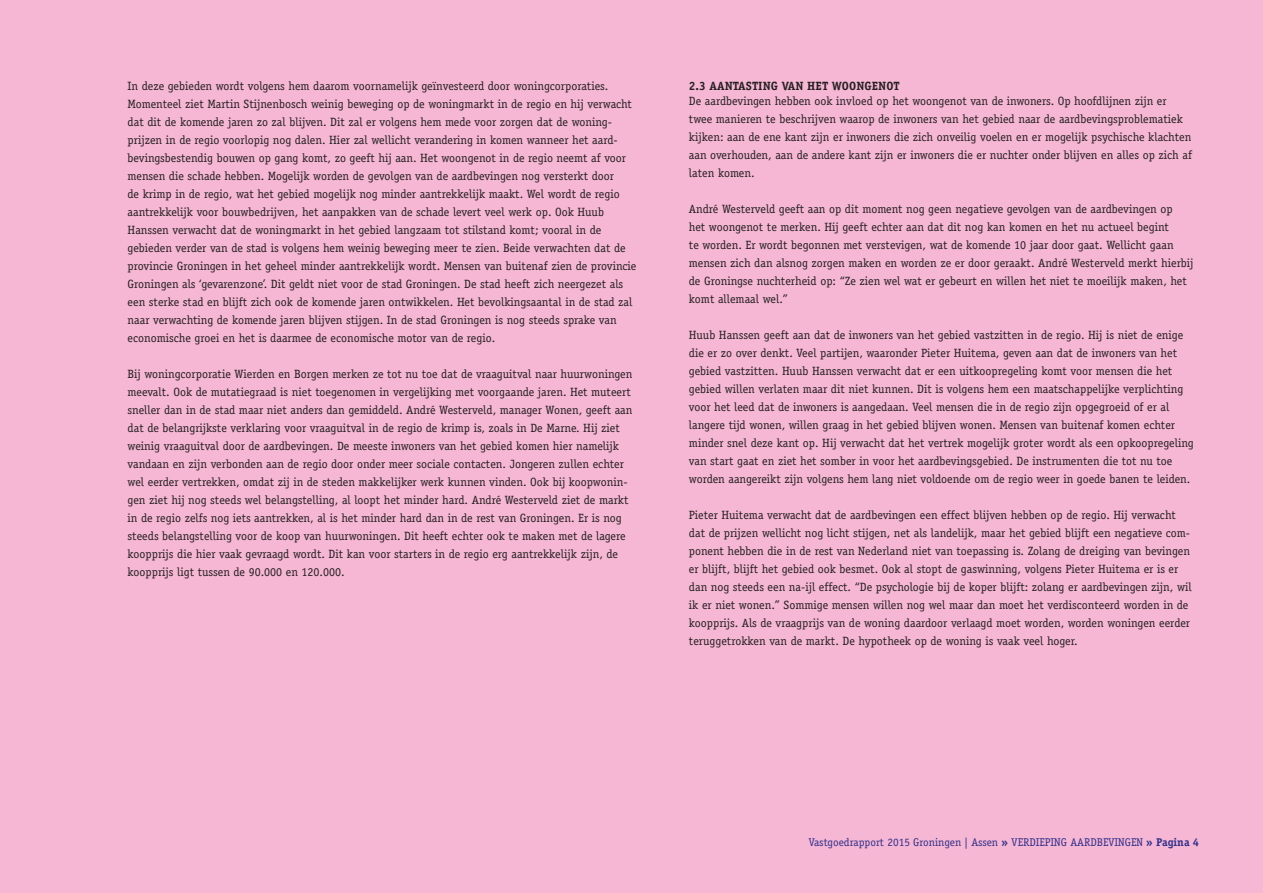
<style>
.page{position:relative;width:1263px;height:893px;background:#f6b7d4}
.page>*{position:absolute;margin:0;border:0;box-sizing:border-box;transform-origin:0 0}
.t1{font:12px/18px "Officina Serif Std";color:#231f20}
.t2{font:700 12px "Officina Serif";letter-spacing:.005em;color:#231f20}
.t3{font:11.25px "Officina Serif Std";color:#2f3088}
.s1{font-family:"Officina Serif";font-weight:700}
</style>
<div class="page">
<p class="t1" style="left:128px;top:77px;width:510px">In deze gebieden wordt volgens hem daarom voornamelijk geïnvesteerd door woningcorporaties.<br>Momenteel ziet Martin Stijnenbosch weinig beweging op de woningmarkt in de regio en hij verwacht dat dit de komende jaren zo zal blijven. Dit zal er volgens hem mede voor zorgen dat de woning&shy;prijzen in de regio voorlopig nog dalen. Hier zal wellicht verandering in komen wanneer het aard&shy;bevingsbestendig bouwen op gang komt, zo geeft hij aan. Het woongenot in de regio neemt af voor mensen die schade hebben. Mogelijk worden de gevolgen van de aardbevingen nog versterkt door<br>de krimp in de regio, wat het gebied mogelijk nog minder aantrekkelijk maakt. Wel wordt de regio aantrekkelijk voor bouwbedrijven, het aanpakken van de schade levert veel werk op. Ook Huub Hanssen verwacht dat de woningmarkt in het gebied langzaam tot stilstand komt; vooral in de gebieden verder van de stad is volgens hem weinig beweging meer te zien. Beide verwachten dat de provincie Groningen in het geheel minder aantrekkelijk wordt. Mensen van buitenaf zien de provincie Groningen als ‘gevarenzone’. Dit geldt niet voor de stad Groningen. De stad heeft zich neergezet als een sterke stad en blijft zich ook de komende jaren ontwikkelen. Het bevolkingsaantal in de stad zal naar verwachting de komende jaren blijven stijgen. In de stad Groningen is nog steeds sprake van economische groei en het is daarmee de economische motor van de regio.</p>
<p class="t1" style="left:128px;top:365px;width:506px">Bij woningcorporatie Wierden en Borgen merken ze tot nu toe dat de vraaguitval naar huurwoningen meevalt. Ook de mutatiegraad is niet toegenomen in vergelijking met voorgaande jaren. Het muteert sneller dan in de stad maar niet anders dan gemiddeld. André Westerveld, manager Wonen, geeft aan dat de belangrijkste verklaring voor vraaguitval in de regio de krimp is, zoals in De Marne. Hij ziet weinig vraaguitval door de aardbevingen. De meeste inwoners van het gebied komen hier namelijk vandaan en zijn verbonden aan de regio door onder meer sociale contacten. Jongeren zullen echter wel eerder vertrekken, omdat zij in de steden makkelijker werk kunnen vinden. Ook bij koopwonin&shy;gen ziet hij nog steeds wel belangstelling, al loopt het minder hard. André Westerveld ziet de markt in de regio zelfs nog iets aantrekken, al is het minder hard dan in de rest van Groningen. Er is nog steeds belangstelling voor de koop van huurwoningen. Dit heeft echter ook te maken met de lagere koopprijs die hier vaak gevraagd wordt. Dit kan voor starters in de regio erg aantrekkelijk zijn, de koopprijs ligt tussen de 90.000 en 120.000.</p>
<p class="t2" style="left:689px;top:78px;width:212px">2.3 AANTASTING VAN HET WOONGENOT</p>
<p class="t1" style="left:689px;top:92px;width:505px">De aardbevingen hebben ook invloed op het woongenot van de inwoners. Op hoofdlijnen zijn er twee manieren te beschrijven waarop de inwoners van het gebied naar de aardbevingsproblematiek kijken: aan de ene kant zijn er inwoners die zich onveilig voelen en er mogelijk psychische klachten aan overhouden, aan de andere kant zijn er inwoners die er nuchter onder blijven en alles op zich af laten komen.</p>
<p class="t1" style="left:689px;top:200px;width:506px">André Westerveld geeft aan op dit moment nog geen negatieve gevolgen van de aardbevingen op<br>het woongenot te merken. Hij geeft echter aan dat dit nog kan komen en het nu actueel begint<br>te worden. Er wordt begonnen met verstevigen, wat de komende 10 jaar door gaat. Wellicht gaan mensen zich dan alsnog zorgen maken en worden ze er door geraakt. André Westerveld merkt hierbij de Groningse nuchterheid op: “Ze zien wel wat er gebeurt en willen het niet te moeilijk maken, het komt allemaal wel.”</p>
<p class="t1" style="left:689px;top:326px;width:506px">Huub Hanssen geeft aan dat de inwoners van het gebied vastzitten in de regio. Hij is niet de enige die er zo over denkt. Veel partijen, waaronder Pieter Huitema, geven aan dat de inwoners van het gebied vastzitten. Huub Hanssen verwacht dat er een uitkoopregeling komt voor mensen die het gebied willen verlaten maar dit niet kunnen. Dit is volgens hem een maatschappelijke verplichting voor het leed dat de inwoners is aangedaan. Veel mensen die in de regio zijn opgegroeid of er al langere tijd wonen, willen graag in het gebied blijven wonen. Mensen van buitenaf komen echter minder snel deze kant op. Hij verwacht dat het vertrek mogelijk groter wordt als een opkoopregeling van start gaat en ziet het somber in voor het aardbevingsgebied. De instrumenten die tot nu toe worden aangereikt zijn volgens hem lang niet voldoende om de regio weer in goede banen te leiden.</p>
<p class="t1" style="left:689px;top:506px;width:504px">Pieter Huitema verwacht dat de aardbevingen een effect blijven hebben op de regio. Hij verwacht dat de prijzen wellicht nog licht stijgen, net als landelijk, maar het gebied blijft een negatieve com&shy;ponent hebben die in de rest van Nederland niet van toepassing is. Zolang de dreiging van bevingen er blijft, blijft het gebied ook besmet. Ook al stopt de gaswinning, volgens Pieter Huitema er is er dan nog steeds een na-ijl effect. “De psychologie bij de koper blijft: zolang er aardbevingen zijn, wil ik er niet wonen.” Sommige mensen willen nog wel maar dan moet het verdisconteerd worden in de koopprijs. Als de vraagprijs van de woning daardoor verlaagd moet worden, worden woningen eerder teruggetrokken van de markt. De hypotheek op de woning is vaak veel hoger.</p>
<p class="t3" style="left:809px;top:836px;width:392px">Vastgoedrapport 2015 Groningen | Assen <span class="s1">»</span> VERDIEPING AARDBEVINGEN <span class="s1">» Pagina 4</span></p>
</div>
